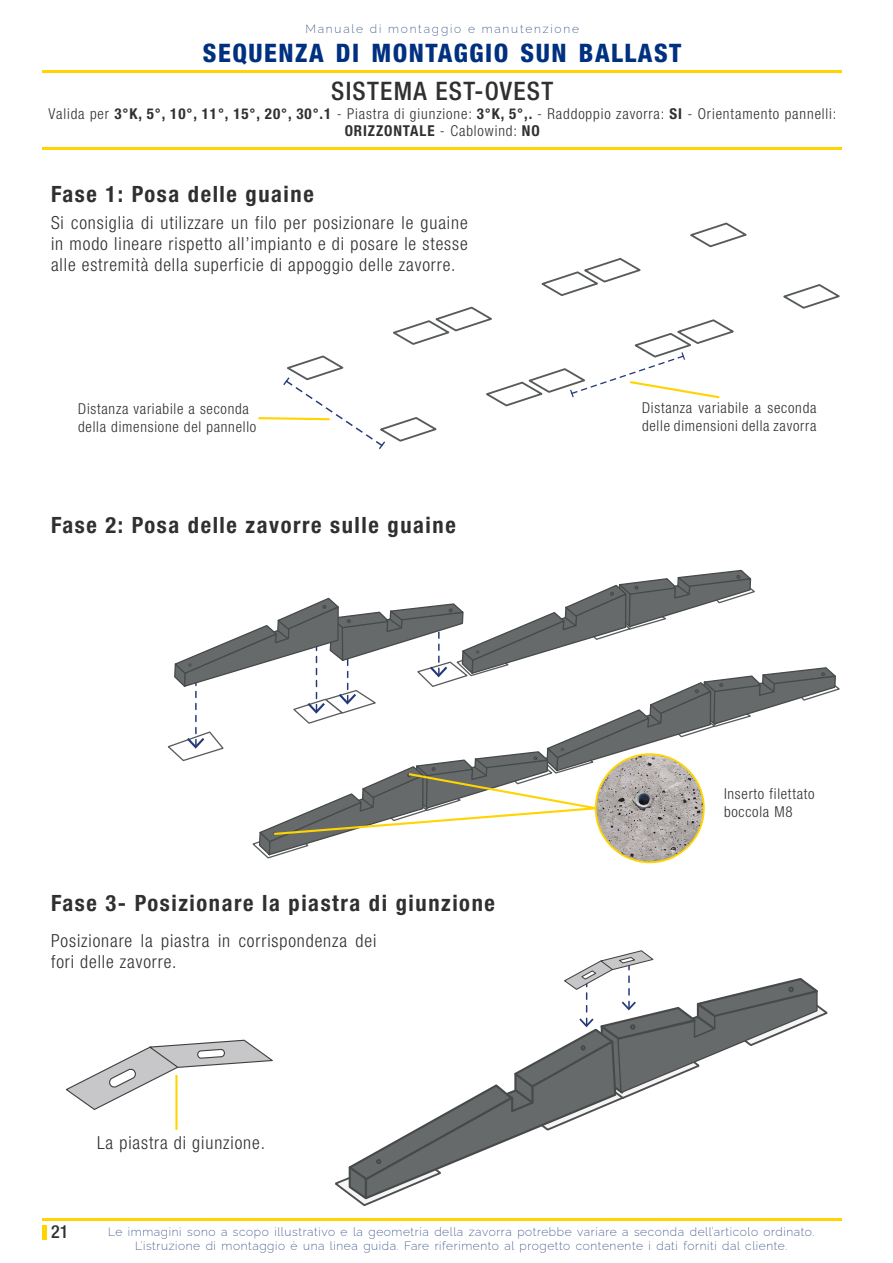
<style>
.page{position:relative;width:893px;height:1263px;background:#fff}
.page>*{position:absolute;margin:0;border:0;box-sizing:border-box;transform-origin:0 0}
.t1{font:800 condensed 25.5px "Helvetica Neue LT Pro";letter-spacing:.06em;color:#003080}
.t2{font:500 condensed 25.5px "Helvetica Neue LT Pro";letter-spacing:.05em;color:#303030}
.t3{font:700 condensed 22.5px "Helvetica Neue LT Pro";letter-spacing:.07em;color:#303030}
.t4{font:300 condensed 18px/21px "Helvetica Neue LT Pro";letter-spacing:.05em;color:#303030}
.t5{font:500 condensed 18px "Helvetica Neue LT Pro";color:#303030}
.t6{font:300 condensed 15px/18px "Helvetica Neue LT Pro";letter-spacing:.05em;color:#303030}
.t7{font:200 12px/13.5px "Raleway";letter-spacing:.05em;color:#20417a;text-align:center}
.t8{font:200 12px "Raleway";letter-spacing:.15em;color:#20417a}
.s1{font-weight:700}
</style>
<div class="page">
<hr style="left:43px;top:71px;width:799px;height:2px;background:#ffd400">
<hr style="left:43px;top:1225px;width:4px;height:14px;background:#ffd400">
<hr style="left:43px;top:1218px;width:799px;height:2px;background:#ffd400">
<svg style="left:541px;top:258px;width:100px;height:38px"></svg>
<svg style="left:690px;top:222px;width:57px;height:26px"></svg>
<svg style="left:783px;top:284px;width:57px;height:25px"></svg>
<svg style="left:65px;top:1039px;width:208px;height:71px"></svg>
<hr style="left:43px;top:147px;width:799px;height:2px;background:#ffd400">
<svg style="left:167px;top:569px;width:673px;height:290px"></svg>
<svg style="left:258px;top:306px;width:476px;height:143px"></svg>
<svg style="left:335px;top:950px;width:493px;height:256px"></svg>
<hr style="left:175px;top:1075px;width:3px;height:55px;background:#ffd400">
<p class="t8" style="left:305px;top:19px;width:275px">Manuale di montaggio e manutenzione</p>
<h1 class="t1" style="left:203px;top:37px;width:480px">SEQUENZA DI MONTAGGIO SUN BALLAST</h1>
<h1 class="t2" style="left:331px;top:75px;width:224px">SISTEMA EST-OVEST</h1>
<p class="t6" style="left:48px;top:106px;width:789px;line-height:16.5px;text-align:center">Valida per <span class="s1">3°K, 5°, 10°, 11°, 15°, 20°, 30°.1</span> - Piastra di giunzione: <span class="s1">3°K, 5°,.</span> - Raddoppio zavorra: <span class="s1">SI</span> - Orientamento pannelli:<br><span class="s1">ORIZZONTALE</span> - Cablowind: <span class="s1">NO</span></p>
<h2 class="t3" style="left:51px;top:180px;width:264px">Fase 1: Posa delle guaine</h2>
<p class="t4" style="left:51px;top:212px;width:418px;text-align:justify">Si consiglia di utilizzare un filo per posizionare le guaine in modo lineare rispetto all’impianto e di posare le stesse alle estremità della superficie di appoggio delle zavorre.</p>
<p class="t6" style="left:78px;top:400px;width:180px">Distanza variabile a seconda della dimensione del pannello</p>
<p class="t6" style="left:642px;top:399px;width:176px">Distanza variabile a seconda delle dimensioni della zavorra</p>
<h2 class="t3" style="left:51px;top:512px;width:406px">Fase 2: Posa delle zavorre sulle guaine</h2>
<h2 class="t3" style="left:51px;top:889px;width:445px">Fase 3- Posizionare la piastra di giunzione</h2>
<p class="t4" style="left:51px;top:930px;width:327px">Posizionare la piastra in corrispondenza dei fori delle zavorre.</p>
<p class="t4" style="left:97px;top:1131px;width:169px">La piastra di giunzione.</p>
<p class="t6" style="left:724px;top:785px;width:92px">Inserto filettato boccola M8</p>
<p class="t5" style="left:51px;top:1221px;width:19px">21</p>
<p class="t7" style="left:108px;top:1224px;width:708px">Le immagini sono a scopo illustrativo e la geometria della zavorra potrebbe variare a seconda dell’articolo ordinato.<br>L’istruzione di montaggio è una linea guida. Fare riferimento al progetto contenente i dati forniti dal cliente.</p>
</div>
